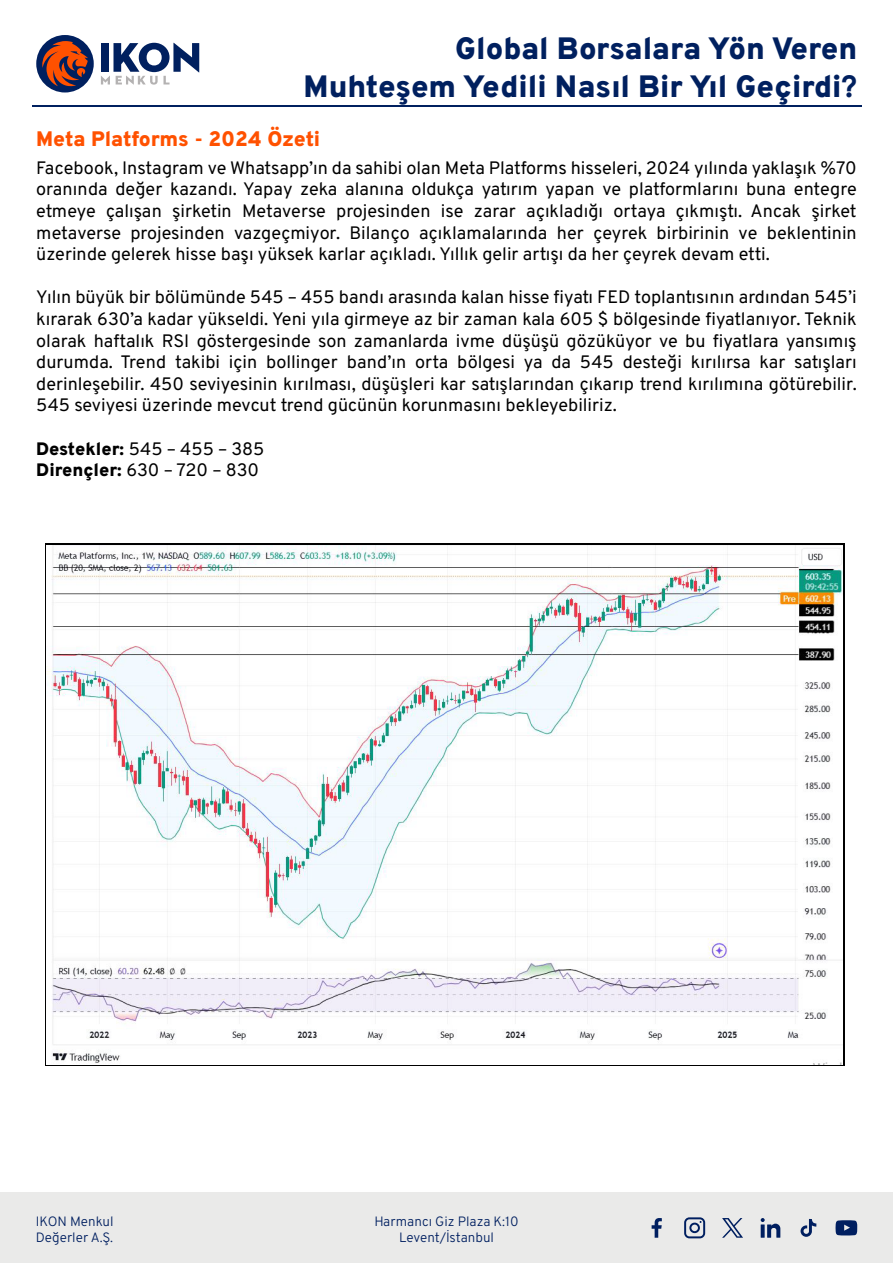
<style>
.page{position:relative;width:893px;height:1263px;background:#fff}
.page>*{position:absolute;margin:0;border:0;box-sizing:border-box;transform-origin:0 0}
.t1{font:900 30.9px/37px "Overpass";color:#00205f;text-align:right}
.t2{font:900 21px "Overpass";color:#ff5100}
.t3{font:18px/21.6px "Overpass";color:#000;text-align:justify}
.t4{font:300 13.5px/16.5px "Overpass";color:#001f60;text-align:center}
.s1{font-weight:700}
.s2{font-weight:900}
</style>
<div class="page">
<div style="left:0;top:1192px;width:893px;height:71px;background:#eaeae9"></div>
<svg style="left:835px;top:1220px;width:22px;height:15px"></svg>
<svg style="left:652px;top:1218px;width:10px;height:20px"></svg>
<svg style="left:684px;top:1217px;width:21px;height:21px"></svg>
<svg style="left:761px;top:1218px;width:19px;height:20px"></svg>
<svg style="left:800px;top:1219px;width:16px;height:18px"></svg>
<svg style="left:722px;top:1218px;width:21px;height:20px"></svg>
<hr style="left:32px;top:105px;width:829px;height:1px;background:#00205f">
<div style="left:36px;top:35px;width:58px;height:57px;background:#00205f;border-radius:50%"></div>
<svg style="left:42px;top:41px;width:47px;height:45px"></svg>
<svg style="left:101px;top:43px;width:98px;height:42px"></svg>
<img style="left:47px;top:545px;width:796px;height:520px">
<h1 class="t1" style="left:304px;top:29px;width:555px">Global Borsalara Yön Veren<br>Muhteşem Yedili Nasıl Bir Yıl Geçirdi<span class="s1">?</span></h1>
<p class="t2" style="left:36px;top:122px;width:285px">Meta Platforms <span class="s1">-</span> 2024 Özeti</p>
<p class="t3" style="left:36px;top:156px;width:822px">Facebook, Instagram ve Whatsapp’ın da sahibi olan Meta Platforms hisseleri, 2024 yılında yaklaşık %70 oranında değer kazandı. Yapay zeka alanına oldukça yatırım yapan ve platformlarını buna entegre etmeye çalışan şirketin Metaverse projesinden ise zarar açıkladığı ortaya çıkmıştı. Ancak şirket metaverse projesinden vazgeçmiyor. Bilanço açıklamalarında her çeyrek birbirinin ve beklentinin üzerinde gelerek hisse başı yüksek karlar açıkladı. Yıllık gelir artışı da her çeyrek devam etti.</p>
<p class="t3" style="left:36px;top:286px;width:822px">Yılın büyük bir bölümünde 545 – 455 bandı arasında kalan hisse fiyatı FED toplantısının ardından 545’i kırarak 630’a kadar yükseldi. Yeni yıla girmeye az bir zaman kala 605 $ bölgesinde fiyatlanıyor. Teknik olarak haftalık RSI göstergesinde son zamanlarda ivme düşüşü gözüküyor ve bu fiyatlara yansımış durumda. Trend takibi için bollinger band’ın orta bölgesi ya da 545 desteği kırılırsa kar satışları derinleşebilir. 450 seviyesinin kırılması, düşüşleri kar satışlarından çıkarıp trend kırılımına götürebilir.<br>545 seviyesi üzerinde mevcut trend gücünün korunmasını bekleyebiliriz.</p>
<p class="t3" style="left:36px;top:437px;width:230px"><span class="s2">Destekler:</span> 545 – 455 – 385<br><span class="s2">Dirençler:</span> 630 – 720 – 830</p>
<p class="t4" style="left:36px;top:1212px;width:79px;text-align:left">IKON Menkul<br>Değerler A.Ş.</p>
<p class="t4" style="left:374px;top:1212px;width:146px">Harmancı Giz Plaza K:10<br>Levent/İstanbul</p>
</div>
